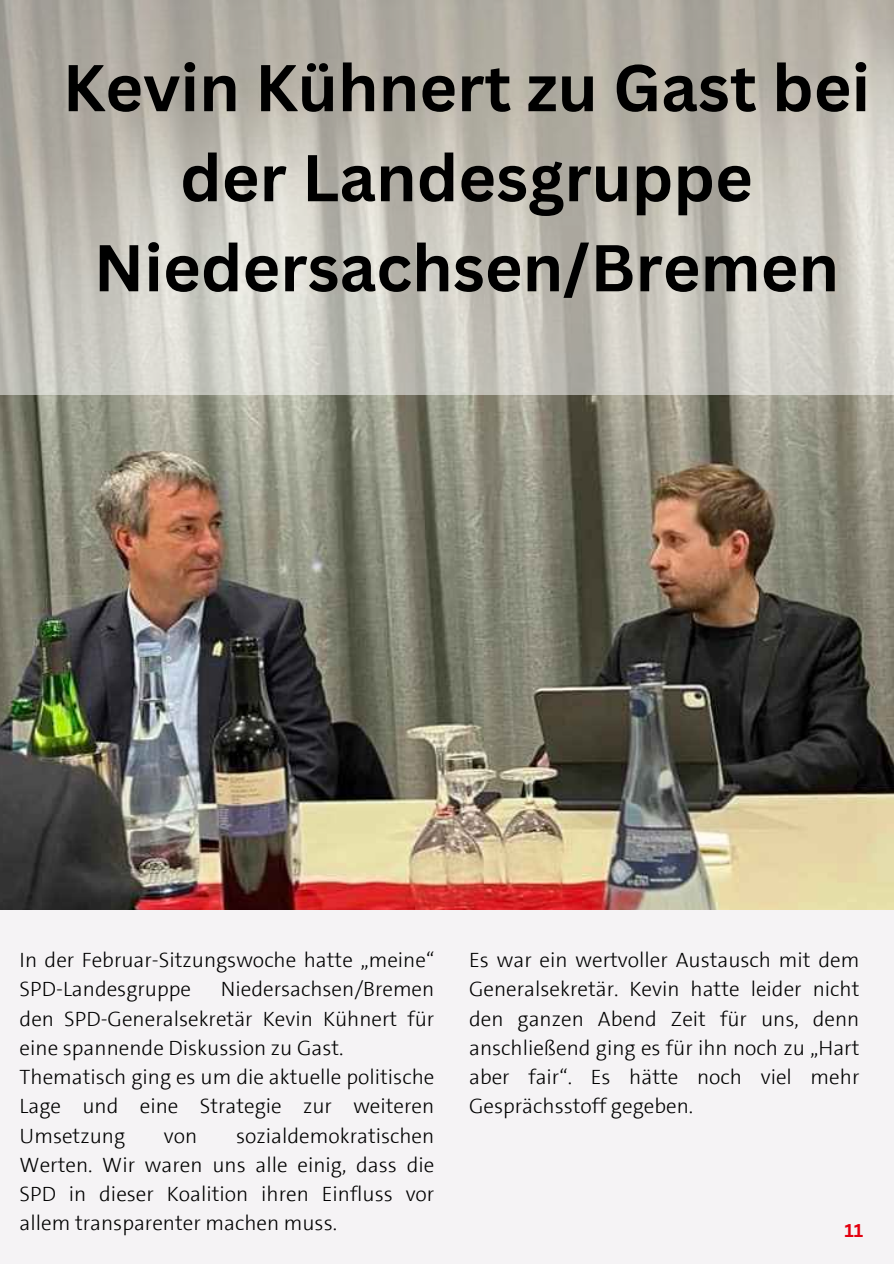
<style>
.page{position:relative;width:894px;height:1264px;background:#fff}
.page>*{position:absolute;margin:0;border:0;box-sizing:border-box;transform-origin:0 0}
.t1{font:700 64.5px/90px "Canva Sans";color:#000;text-align:center}
.t2{font:300 21px/29.2px "SPD The Sans";color:#000;text-align:justify}
.t3{font:700 18px "Canva Sans";color:#e3000f}
</style>
<div class="page">
<div style="left:0;top:0;width:893px;height:1263px;background:#f5f3f5"></div>
<img style="left:0;top:394px;width:893px;height:515px">
<svg style="left:0;top:0;width:893px;height:394px;background:#c1beb5"></svg>
<h1 class="t1" style="left:63px;top:41px;width:808px">Kevin Kühnert zu Gast bei der Landesgruppe<br>Niedersachsen/Bremen</h1>
<p class="t2" style="left:20px;top:945px;width:416px">In der Februar-Sitzungswoche hatte „meine“<br>SPD-Landesgruppe</p>
<p class="t2" style="left:20px;top:974px;width:416px;text-align:left;text-indent:201px">Niedersachsen/Bremen den SPD-Generalsekretär Kevin Kühnert für eine spannende Diskussion zu Gast.<br>Thematisch ging es um die aktuelle politische<br>Lage und eine Strategie zur weiteren<br>Umsetzung</p>
<p class="t2" style="left:20px;top:1120px;width:416px;text-indent:216px">sozialdemokratischen Werten. Wir waren uns alle einig, dass die SPD in dieser Koalition ihren Einfluss vor allem transparenter machen muss.</p>
<p class="t2" style="left:164px;top:1120px;width:35px">von</p>
<p class="t2" style="left:469px;top:945px;width:392px">Es war ein wertvoller Austausch mit dem Generalsekretär. Kevin hatte leider nicht den ganzen Abend Zeit für uns, denn anschließend ging es für ihn noch zu „Hart aber fair“. Es hätte noch viel mehr Gesprächsstoff gegeben.</p>
<p class="t3" style="left:844px;top:1217px;width:20px">11</p>
</div>
